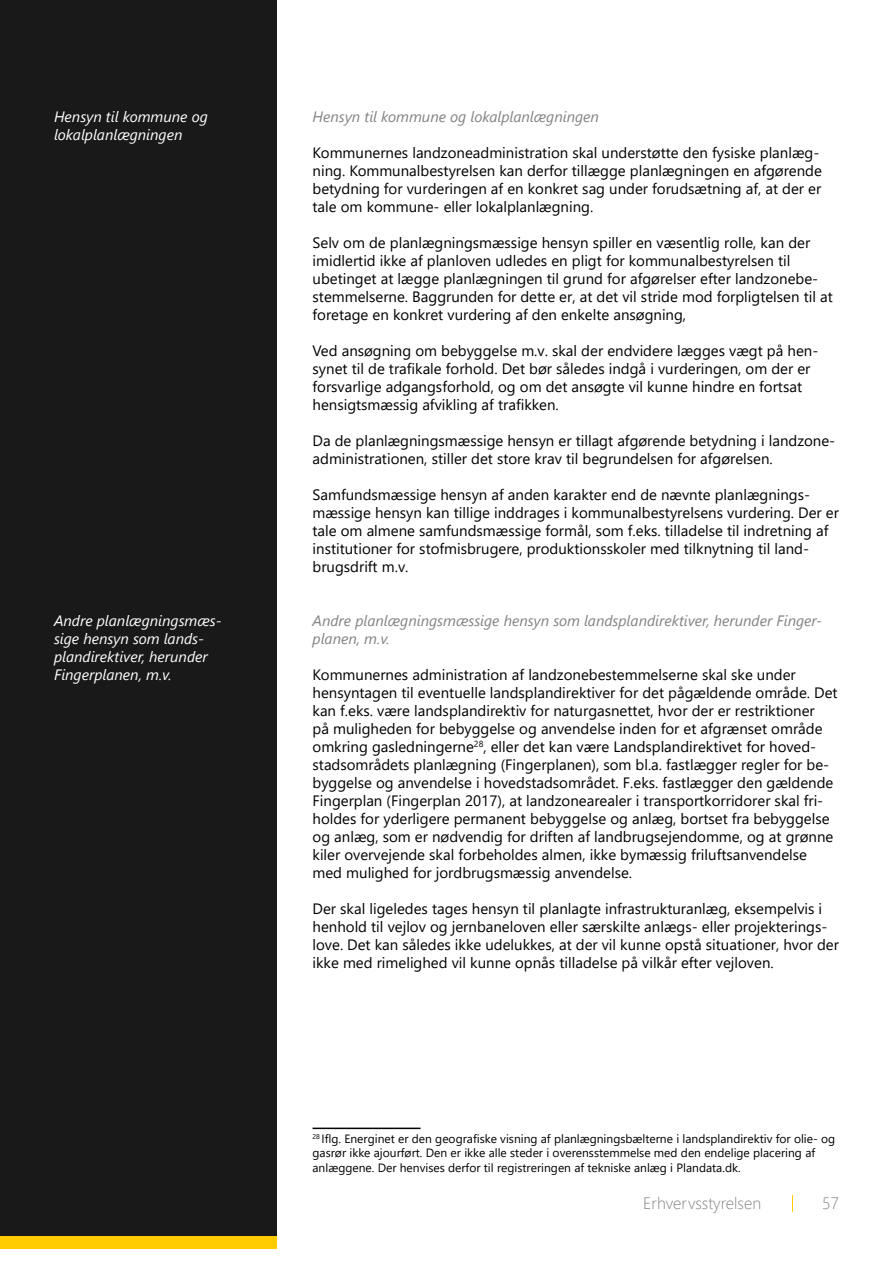
<style>
.page{position:relative;width:893px;height:1263px;background:#fff}
.page>*{position:absolute;margin:0;border:0;box-sizing:border-box;transform-origin:0 0}
.t1{font:300 16.5px "Segoe UI";color:#828282}
.t2{font:15px/18px "Segoe UI";color:#000}
.t3{font:italic 15px/18px "Segoe UI";color:#fff}
.t4{font:italic 15px/18px "Segoe UI";color:#828282}
.t5{font:12px/14.4px "Segoe UI";color:#000}
</style>
<div class="page">
<div style="left:0;top:0;width:276px;height:1236px;background:#191919"></div>
<svg style="left:792px;top:1195px;width:1px;height:17px"></svg>
<div style="left:0;top:1236px;width:276px;height:13px;background:#ffca00"></div>
<hr style="left:313px;top:1127px;width:108px;height:2px;background:#000">
<p class="t3" style="left:54px;top:105px;width:155px">Hensyn til kommune og lokalplanlægningen</p>
<p class="t3" style="left:54px;top:609px;width:169px">Andre planlægningsmæs&shy;sige hensyn som lands&shy;plandirektiver, herunder<br>Fingerplanen, m.v.</p>
<p class="t4" style="left:313px;top:105px;width:288px">Hensyn til kommune og lokalplanlægningen</p>
<p class="t2" style="left:313px;top:143px;width:511px">Kommunernes landzoneadministration skal understøtte den fysiske planlæg&shy;ning. Kommunalbestyrelsen kan derfor tillægge planlægningen en afgørende betydning for vurderingen af en konkret sag under forudsætning af, at der er tale om kommune- eller lokalplanlægning.</p>
<p class="t2" style="left:313px;top:233px;width:522px">Selv om de planlægningsmæssige hensyn spiller en væsentlig rolle, kan der imidlertid ikke af planloven udledes en pligt for kommunalbestyrelsen til ubetinget at lægge planlægningen til grund for afgørelser efter landzonebe&shy;stemmelserne. Baggrunden for dette er, at det vil stride mod forpligtelsen til at foretage en konkret vurdering af den enkelte ansøgning,</p>
<p class="t2" style="left:313px;top:341px;width:507px">Ved ansøgning om bebyggelse m.v. skal der endvidere lægges vægt på hen&shy;synet til de trafikale forhold. Det bør således indgå i vurderingen, om der er forsvarlige adgangsforhold, og om det ansøgte vil kunne hindre en fortsat hensigtsmæssig afvikling af trafikken.</p>
<p class="t2" style="left:313px;top:431px;width:524px">Da de planlægningsmæssige hensyn er tillagt afgørende betydning i landzone&shy;administrationen, stiller det store krav til begrundelsen for afgørelsen.</p>
<p class="t2" style="left:313px;top:485px;width:528px">Samfundsmæssige hensyn af anden karakter end de nævnte planlægnings&shy;mæssige hensyn kan tillige inddrages i kommunalbestyrelsens vurdering. Der er tale om almene samfundsmæssige formål, som f.eks. tilladelse til indretning af institutioner for stofmisbrugere, produktionsskoler med tilknytning til land&shy;brugsdrift m.v.</p>
<p class="t4" style="left:313px;top:609px;width:511px">Andre planlægningsmæssige hensyn som landsplandirektiver, herunder Finger&shy;planen, m.v.</p>
<p class="t2" style="left:313px;top:665px;width:527px">Kommunernes administration af landzonebestemmelserne skal ske under hensyntagen til eventuelle landsplandirektiver for det pågældende område. Det kan f.eks. være landsplandirektiv for naturgasnettet, hvor der er restriktioner<br>på muligheden for bebyggelse og anvendelse inden for et afgrænset område omkring gasledningerne<sup>28</sup>, eller det kan være Landsplandirektivet for hoved&shy;stadsområdets planlægning (Fingerplanen), som bl.a. fastlægger regler for be&shy;byggelse og anvendelse i hovedstadsområdet. F.eks. fastlægger den gældende Fingerplan (Fingerplan 2017), at landzonearealer i transportkorridorer skal fri&shy;holdes for yderligere permanent bebyggelse og anlæg, bortset fra bebyggelse og anlæg, som er nødvendig for driften af landbrugsejendomme, og at grønne kiler overvejende skal forbeholdes almen, ikke bymæssig friluftsanvendelse med mulighed for jordbrugsmæssig anvendelse.</p>
<p class="t2" style="left:313px;top:899px;width:528px">Der skal ligeledes tages hensyn til planlagte infrastrukturanlæg, eksempelvis i henhold til vejlov og jernbaneloven eller særskilte anlægs- eller projekterings&shy;love. Det kan således ikke udelukkes, at der vil kunne opstå situationer, hvor der ikke med rimelighed vil kunne opnås tilladelse på vilkår efter vejloven.</p>
<p class="t5" style="left:313px;top:1130px;width:524px"><sup>28</sup> Iflg. Energinet er den geografiske visning af planlægningsbælterne i landsplandirektiv for olie- og gasrør ikke ajourført. Den er ikke alle steder i overensstemmelse med den endelige placering af anlæggene. Der henvises derfor til registreringen af tekniske anlæg i Plandata.dk.</p>
<p class="t1" style="left:643px;top:1188px;width:119px">Erhvervsstyrelsen</p>
<p class="t1" style="left:822px;top:1187px;width:18px">57</p>
</div>
